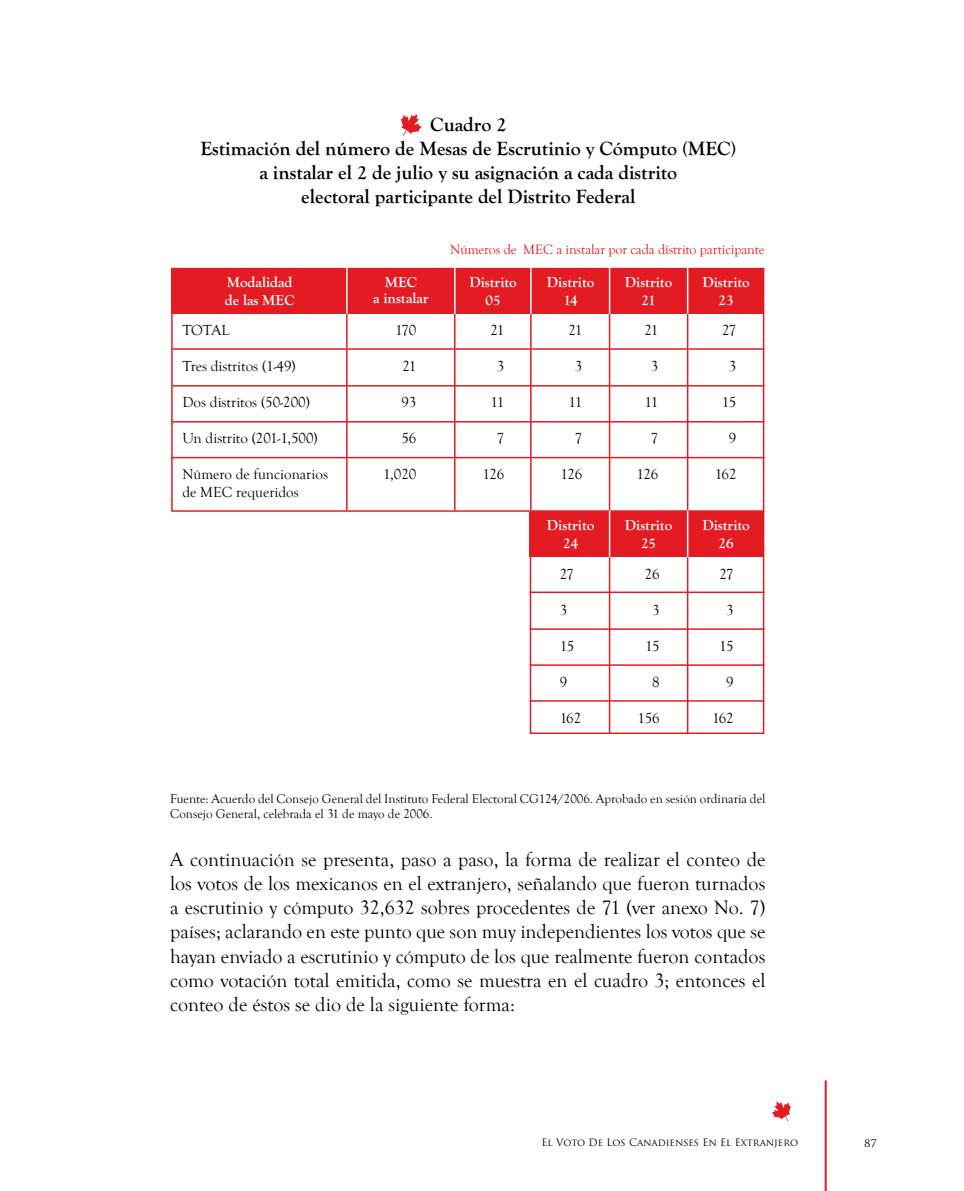
<style>
.page{position:relative;width:964px;height:1191px;background:#fff}
.page>*{position:absolute;margin:0;border:0;box-sizing:border-box;transform-origin:0 0}
.t1{font:20px/24px "Goudy Old Style T";color:#000;text-align:justify}
.t2{font:700 20px/24px "Goudy Old Style T";color:#000;text-align:center}
.t3{font:15px "Goudy Old Style T";color:#000}
.t4{font:700 15px/18px "Goudy Old Style T";color:#fff;text-align:center}
.t5{font:14px "Goudy Old Style T";letter-spacing:-.01em;color:#e31b23}
.t6{font:13px/15.6px "Goudy Old Style T";color:#000}
.t7{font:12px "Trajan Pro";color:#000}
.t8{font:10px "Trajan Pro";color:#000}
</style>
<div class="page">
<svg style="left:772px;top:1101px;width:19px;height:20px"></svg>
<hr style="left:825px;top:1080px;width:2px;height:111px;background:#e31b23">
<div style="left:171px;top:268px;width:593px;height:244px;border:2px solid #e31b23"></div>
<div style="left:172px;top:269px;width:592px;height:45px;background:#e31b23"></div>
<svg style="left:401px;top:114px;width:21px;height:22px"></svg>
<hr style="left:172px;top:348px;width:592px;height:2px;background:#e31b23">
<hr style="left:172px;top:421px;width:592px;height:1px;background:#e31b23">
<hr style="left:172px;top:457px;width:592px;height:1px;background:#e31b23">
<hr style="left:346px;top:267px;width:2px;height:83px;background:#fff">
<hr style="left:454px;top:267px;width:1px;height:83px;background:#fff">
<hr style="left:530px;top:267px;width:1px;height:83px;background:#fff">
<hr style="left:609px;top:267px;width:1px;height:83px;background:#fff">
<hr style="left:687px;top:267px;width:1px;height:83px;background:#fff">
<hr style="left:687px;top:314px;width:1px;height:196px;background:#e31b23">
<hr style="left:609px;top:314px;width:1px;height:196px;background:#e31b23">
<hr style="left:530px;top:314px;width:1px;height:196px;background:#e31b23">
<hr style="left:454px;top:314px;width:1px;height:196px;background:#e31b23">
<hr style="left:346px;top:314px;width:2px;height:196px;background:#e31b23">
<hr style="left:172px;top:385px;width:592px;height:1px;background:#e31b23">
<div style="left:530px;top:511px;width:234px;height:223px;border:2px solid #e31b23"></div>
<div style="left:530px;top:512px;width:234px;height:45px;background:#e31b23"></div>
<hr style="left:609px;top:510px;width:1px;height:83px;background:#fff">
<hr style="left:687px;top:510px;width:1px;height:83px;background:#fff">
<hr style="left:687px;top:557px;width:1px;height:176px;background:#e31b23">
<hr style="left:609px;top:557px;width:1px;height:176px;background:#e31b23">
<hr style="left:530px;top:591px;width:234px;height:2px;background:#e31b23">
<hr style="left:530px;top:664px;width:234px;height:2px;background:#e31b23">
<hr style="left:530px;top:700px;width:234px;height:1px;background:#e31b23">
<hr style="left:530px;top:628px;width:234px;height:2px;background:#e31b23">
<p class="t2" style="left:200px;top:113px;width:537px">Cuadro 2<br>Estimación del número de Mesas de Escrutinio y Cómputo (MEC) a instalar el 2 de julio y su asignación a cada distrito<br>electoral participante del Distrito Federal</p>
<p class="t5" style="left:450px;top:242px;width:316px">Números de MEC a instalar por cada distrito participante</p>
<p class="t4" style="left:225px;top:273px;width:71px;text-align:left">Modalidad de las MEC</p>
<p class="t4" style="left:702px;top:273px;width:49px">Distrito<br>23</p>
<p class="t4" style="left:373px;top:274px;width:57px;line-height:16px">MEC<br>a instalar</p>
<p class="t4" style="left:625px;top:273px;width:49px">Distrito<br>21</p>
<p class="t4" style="left:469px;top:273px;width:49px">Distrito<br>05</p>
<p class="t4" style="left:547px;top:273px;width:49px">Distrito<br>14</p>
<p class="t3" style="left:182px;top:322px;width:49px">TOTAL</p>
<p class="t3" style="left:395px;top:322px;width:23px">170</p>
<p class="t3" style="left:490px;top:322px;width:15px">21</p>
<p class="t3" style="left:568px;top:322px;width:15px">21</p>
<p class="t3" style="left:644px;top:322px;width:15px">21</p>
<p class="t3" style="left:722px;top:322px;width:16px">27</p>
<p class="t3" style="left:182px;top:358px;width:115px">Tres distritos (1-49)</p>
<p class="t3" style="left:402px;top:358px;width:15px">21</p>
<p class="t3" style="left:497px;top:358px;width:9px">3</p>
<p class="t3" style="left:575px;top:358px;width:9px">3</p>
<p class="t3" style="left:651px;top:358px;width:9px">3</p>
<p class="t3" style="left:729px;top:358px;width:9px">3</p>
<p class="t3" style="left:182px;top:394px;width:129px">Dos distritos (50-200)</p>
<p class="t3" style="left:401px;top:394px;width:16px">93</p>
<p class="t3" style="left:490px;top:394px;width:15px">11</p>
<p class="t3" style="left:568px;top:394px;width:15px">11</p>
<p class="t3" style="left:644px;top:394px;width:15px">11</p>
<p class="t3" style="left:722px;top:394px;width:16px">15</p>
<p class="t3" style="left:182px;top:430px;width:137px">Un distrito (201-1,500)</p>
<p class="t3" style="left:401px;top:430px;width:16px">56</p>
<p class="t3" style="left:497px;top:430px;width:9px">7</p>
<p class="t3" style="left:575px;top:430px;width:9px">7</p>
<p class="t3" style="left:651px;top:430px;width:9px">7</p>
<p class="t3" style="left:729px;top:430px;width:9px">9</p>
<p class="t3" style="left:182px;top:466px;width:147px">Número de funcionarios</p>
<p class="t3" style="left:383px;top:466px;width:35px">1,020</p>
<p class="t3" style="left:482px;top:466px;width:23px">126</p>
<p class="t3" style="left:560px;top:466px;width:23px">126</p>
<p class="t3" style="left:636px;top:466px;width:23px">126</p>
<p class="t3" style="left:715px;top:466px;width:23px">162</p>
<p class="t3" style="left:182px;top:484px;width:118px">de MEC requeridos</p>
<p class="t4" style="left:547px;top:516px;width:49px">Distrito<br>24</p>
<p class="t4" style="left:625px;top:516px;width:49px">Distrito<br>25</p>
<p class="t4" style="left:702px;top:516px;width:49px">Distrito<br>26</p>
<p class="t3" style="left:560px;top:565px;width:16px">27</p>
<p class="t3" style="left:645px;top:565px;width:16px">26</p>
<p class="t3" style="left:719px;top:565px;width:16px">27</p>
<p class="t3" style="left:560px;top:601px;width:9px">3</p>
<p class="t3" style="left:652px;top:601px;width:9px">3</p>
<p class="t3" style="left:726px;top:601px;width:9px">3</p>
<p class="t3" style="left:560px;top:637px;width:16px">15</p>
<p class="t3" style="left:645px;top:637px;width:16px">15</p>
<p class="t3" style="left:719px;top:637px;width:16px">15</p>
<p class="t3" style="left:560px;top:673px;width:9px">9</p>
<p class="t3" style="left:652px;top:673px;width:9px">8</p>
<p class="t3" style="left:726px;top:673px;width:9px">9</p>
<p class="t3" style="left:560px;top:709px;width:23px">162</p>
<p class="t3" style="left:637px;top:709px;width:24px">156</p>
<p class="t3" style="left:712px;top:709px;width:23px">162</p>
<p class="t6" style="left:170px;top:791px;width:597px">Fuente: Acuerdo del Consejo General del Instituto Federal Electoral CG124/2006. Aprobado en sesión ordinaria del<br>Consejo General, celebrada el 31 de mayo de 2006.</p>
<p class="t1" style="left:170px;top:848px;width:597px">A continuación se presenta, paso a paso, la forma de realizar el conteo de los votos de los mexicanos en el extranjero, señalando que fueron turnados a escrutinio y cómputo 32,632 sobres procedentes de 71 (ver anexo No. 7) países; aclarando en este punto que son muy independientes los votos que se hayan enviado a escrutinio y cómputo de los que realmente fueron contados como votación total emitida, como se muestra en el cuadro 3; entonces el conteo de éstos se dio de la siguiente forma:</p>
<p class="t8" style="left:541px;top:1135px;width:258px">El Voto De Los Canadienses En El Extranjero</p>
<p class="t7" style="left:864px;top:1135px;width:14px">87</p>
</div>
